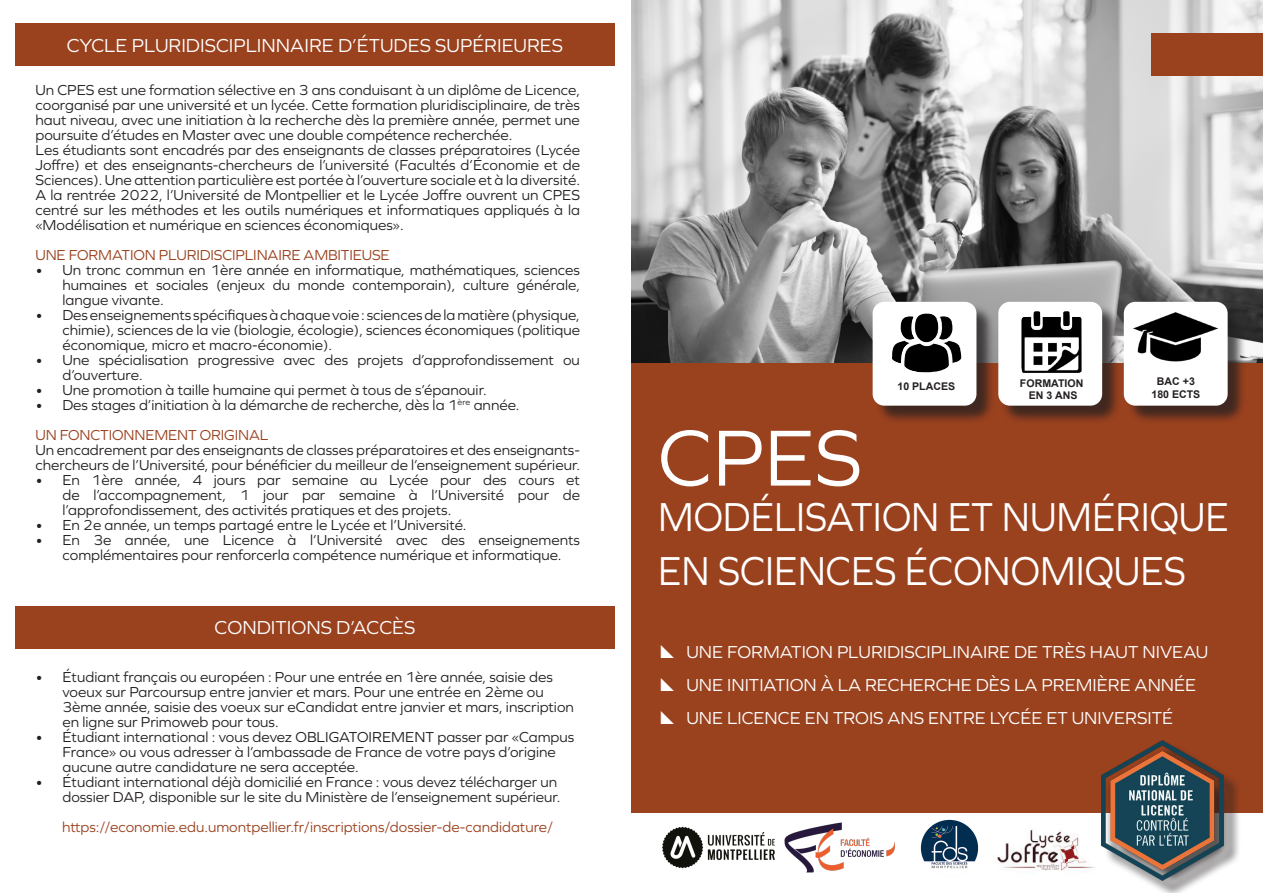
<style>
.page{position:relative;width:1263px;height:893px;background:#fff}
.page>*{position:absolute;margin:0;border:0;box-sizing:border-box;transform-origin:0 0}
.t1{font:82.5px "Graphie";color:#fff}
.t2{font:42px "Graphie";color:#fff;scale:.91 1}
.t3{font:19.5px "Graphie";color:#fff}
.t4{font:18px "Graphie";color:#fff}
.Titre3{font:15px/15px "Graphie";color:#231f20;text-align:justify}
.Titre3-2{font:15px "Graphie";letter-spacing:-.01em;color:#9a411e}
.t5{font:700 10.65px "Arial";color:#231f20}
</style>
<div class="page">
<img style="left:632px;top:0;width:631px;height:363px">
<div style="left:631px;top:363px;width:632px;height:457px;background:#9a411e"></div>
<div style="left:631px;top:813px;width:632px;height:80px;background:#fff"></div>
<div style="left:1104px;top:743px;width:137px;height:150px;background:#231f20;opacity:.75"></div>
<img style="left:1102px;top:740px;width:121px;height:140px">
<div style="left:15px;top:23px;width:600px;height:43px;background:#9a411e"></div>
<div style="left:15px;top:606px;width:600px;height:42px;background:#9a411e"></div>
<div style="left:1000px;top:304px;width:121px;height:120px;background:#231f20;opacity:.75"></div>
<div style="left:998px;top:302px;width:104px;height:104px;background:#fff;border-radius:12px"></div>
<img style="left:1021px;top:311px;width:61px;height:62px">
<div style="left:1126px;top:304px;width:120px;height:120px;background:#231f20;opacity:.75"></div>
<div style="left:1124px;top:302px;width:103px;height:104px;background:#fff;border-radius:12px"></div>
<img style="left:1134px;top:312px;width:84px;height:50px">
<div style="left:875px;top:304px;width:120px;height:120px;background:#231f20;opacity:.75"></div>
<svg style="left:873px;top:302px;width:103px;height:104px"></svg>
<img style="left:900px;top:313px;width:53px;height:29px">
<div style="left:1151px;top:33px;width:112px;height:42px;background:#9a411e"></div>
<img style="left:662px;top:822px;width:232px;height:51px">
<img style="left:921px;top:819px;width:57px;height:50px">
<img style="left:995px;top:830px;width:100px;height:41px">
<p class="t3" style="left:67px;top:34px;width:498px">CYCLE PLURIDISCIPLINNAIRE D’ÉTUDES SUPÉRIEURES</p>
<p class="Titre3" style="left:35px;top:82px;width:546px">Un CPES est une formation sélective en 3 ans conduisant à un diplôme de Licence, coorganisé par une université et un lycée. Cette formation pluridisciplinaire, de très haut niveau, avec une initiation à la recherche dès la première année, permet une poursuite d’études en Master avec une double compétence recherchée.</p>
<p class="Titre3" style="left:35px;top:142px;width:546px">Les étudiants sont encadrés par des enseignants de classes préparatoires (Lycée Joffre) et des enseignants-chercheurs de l’université (Facultés d’Économie et de Sciences). Une attention particulière est portée à l’ouverture sociale et à la diversité.</p>
<p class="Titre3" style="left:35px;top:187px;width:546px">A la rentrée 2022, l’Université de Montpellier et le Lycée Joffre ouvrent un CPES centré sur les méthodes et les outils numériques et informatiques appliqués à la «Modélisation et numérique en sciences économiques».</p>
<p class="Titre3-2" style="left:35px;top:246px;width:356px">UNE FORMATION PLURIDISCIPLINAIRE AMBITIEUSE</p>
<p class="Titre3" style="left:62px;top:262px;width:519px;text-indent:-27px">• Un tronc commun en 1ère année en informatique, mathématiques, sciences humaines et sociales (enjeux du monde contemporain), culture générale, langue vivante.</p>
<p class="Titre3" style="left:62px;top:307px;width:519px;text-indent:-27px">• Des enseignements spécifiques à chaque voie : sciences de la matière (physique, chimie), sciences de la vie (biologie, écologie), sciences économiques (politique économique, micro et macro-économie).</p>
<p class="Titre3" style="left:62px;top:352px;width:519px;text-indent:-27px">• Une spécialisation progressive avec des projets d’approfondissement ou d’ouverture.</p>
<p class="Titre3" style="left:35px;top:382px;width:453px">• Une promotion à taille humaine qui permet à tous de s’épanouir.</p>
<p class="Titre3" style="left:35px;top:397px;width:486px">• Des stages d’initiation à la démarche de recherche, dès la 1<sup>ère</sup> année.</p>
<p class="Titre3-2" style="left:35px;top:426px;width:234px">UN FONCTIONNEMENT ORIGINAL</p>
<p class="Titre3" style="left:35px;top:442px;width:546px">Un encadrement par des enseignants de classes préparatoires et des enseignants&shy;chercheurs de l’Université, pour bénéficier du meilleur de l’enseignement supérieur.</p>
<p class="Titre3" style="left:62px;top:472px;width:519px;text-indent:-27px">• En 1ère année, 4 jours par semaine au Lycée pour des cours et de l’accompagnement, 1 jour par semaine à l’Université pour de l’approfondissement, des activités pratiques et des projets.</p>
<p class="Titre3" style="left:35px;top:517px;width:433px">• En 2e année, un temps partagé entre le Lycée et l’Université.</p>
<p class="Titre3" style="left:35px;top:532px;width:546px;text-align:center">• En 3e année, une Licence à l’Université avec des enseignements complémentaires pour renforcerla compétence numérique et informatique.</p>
<p class="t3" style="left:215px;top:617px;width:202px">CONDITIONS D’ACCÈS</p>
<p class="Titre3" style="left:62px;top:669px;width:513px;text-align:left;text-indent:-27px">• Étudiant français ou européen : Pour une entrée en 1ère année, saisie des voeux sur Parcoursup entre janvier et mars. Pour une entrée en 2ème ou 3ème année, saisie des voeux sur eCandidat entre janvier et mars, inscription en ligne sur Primoweb pour tous.</p>
<p class="Titre3" style="left:62px;top:729px;width:513px;text-align:left;text-indent:-27px">• Étudiant international : vous devez OBLIGATOIREMENT passer par «Campus<br>France» ou vous adresser à l’ambassade de France de votre pays d’origine aucune autre candidature ne sera acceptée.</p>
<p class="Titre3" style="left:35px;top:774px;width:527px;text-align:right">• Étudiant international déjà domicilié en France : vous devez télécharger un dossier DAP, disponible sur le site du Ministère de l’enseignement supérieur.</p>
<p class="Titre3-2" style="left:62px;top:818px;width:493px">https://economie.edu.umontpellier.fr/inscriptions/dossier-de-candidature/</p>
<p class="t5" style="left:897px;top:379px;width:59px">10 PLACES</p>
<p class="t5" style="left:1020px;top:375px;width:65px">FORMATION</p>
<p class="t5" style="left:1029px;top:388px;width:50px">EN 3 ANS</p>
<p class="t5" style="left:1157px;top:374px;width:40px">BAC +3</p>
<p class="t5" style="left:1151px;top:386px;width:50px">180 ECTS</p>
<p class="t1" style="left:658px;top:410px;width:206px">CPES</p>
<p class="t2" style="left:658px;top:492px;width:629px">MODÉLISATION ET NUMÉRIQUE</p>
<p class="t2" style="left:658px;top:546px;width:582px">EN SCIENCES ÉCONOMIQUES</p>
<p class="t4" style="left:686px;top:642px;width:523px">UNE FORMATION PLURIDISCIPLINAIRE DE TRÈS HAUT NIVEAU</p>
<p class="t4" style="left:686px;top:675px;width:511px">UNE INITIATION À LA RECHERCHE DÈS LA PREMIÈRE ANNÉE</p>
<p class="t4" style="left:686px;top:708px;width:488px">UNE LICENCE EN TROIS ANS ENTRE LYCÉE ET UNIVERSITÉ</p>
</div>
